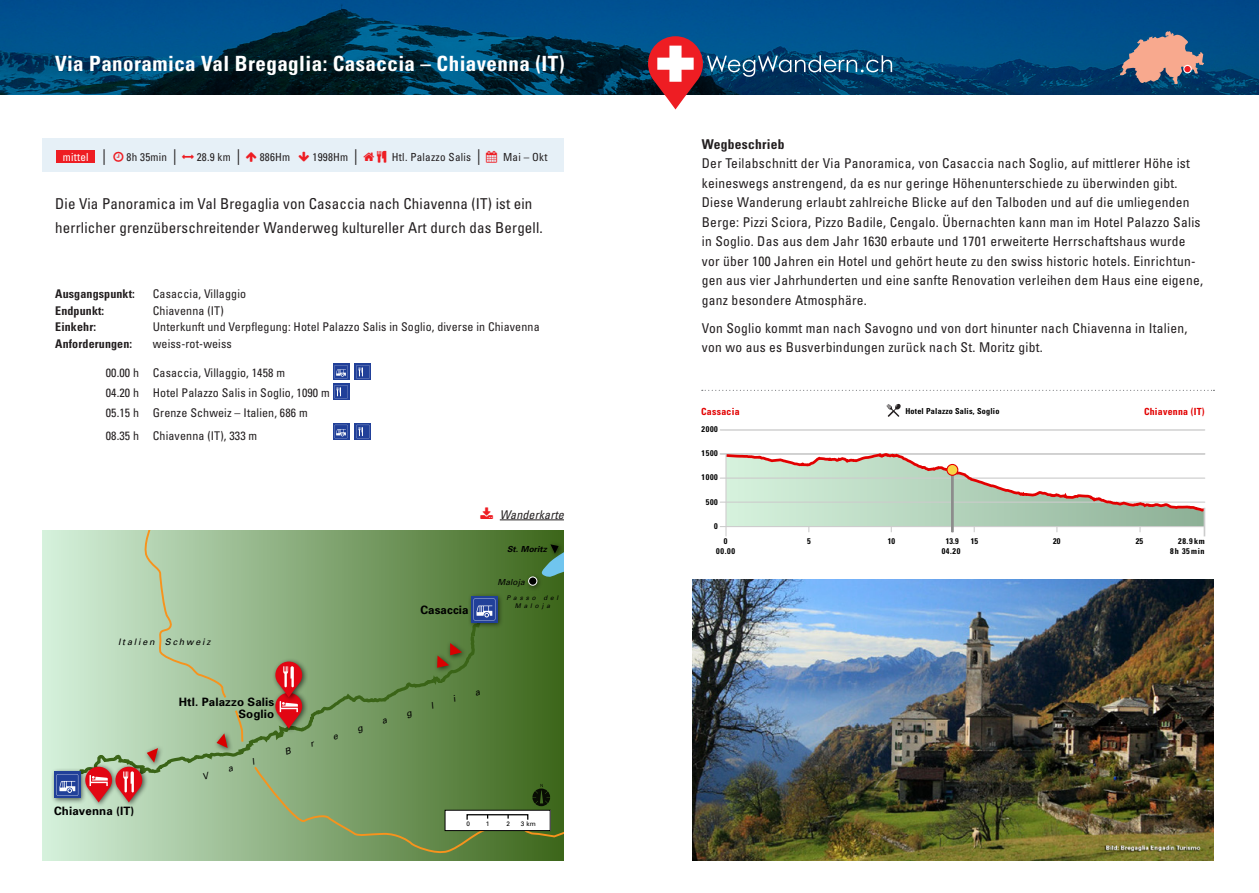
<style>
.page{position:relative;width:1259px;height:893px;background:#fff}
.page>*{position:absolute;margin:0;border:0;box-sizing:border-box;transform-origin:0 0}
.t1{font:700 condensed 21px "Univers";letter-spacing:.02em;color:#fff}
.t2{font:15.75px "Minion Pro";color:#231f20}
.t3{font:condensed 15px/24px "Univers";letter-spacing:.01em;color:#231f20}
.t4{font:condensed 13.5px/19.5px "Univers";letter-spacing:.02em;color:#231f20}
.t5{font:700 condensed 13.5px "Univers";letter-spacing:.02em;color:#231f20}
.t6{font:condensed 12px "Univers";letter-spacing:.01em;color:#231f20}
.t7{font:700 condensed 12px "Univers";letter-spacing:.01em;color:#231f20}
.t8{font:italic condensed 12px "Univers";letter-spacing:.01em;color:#231f20}
.t9{font:700 11.55px/11.6px "Univers";letter-spacing:.01em;color:#000;text-align:right}
.t10{font:condensed 11.1px "Univers";letter-spacing:.02em;color:#231f20}
.t11{font:condensed 11.1px "Univers";letter-spacing:.02em;color:#fff}
.t12{font:700 condensed 9.9px "Univers";letter-spacing:.025em;color:#e20000}
.t13{font:italic 9px "Univers";letter-spacing:.2em;color:#000}
.t14{font:italic 700 8.4px "Univers";letter-spacing:.01em;color:#000}
.t15{font:italic 8.4px "Univers";letter-spacing:.01em;color:#000}
.t16{font:700 condensed 8.25px "Univers";letter-spacing:.025em;color:#000}
.t17{font:italic 6.45px/7.6px "Univers";letter-spacing:.45em;color:#000;text-align:center}
.t18{font:6.45px "Univers";color:#000}
.s1{font-family:"Minion Pro";font-stretch:normal;font-size:15.75px}
.s2{color:#ee1d23}
</style>
<div class="page">
<div style="left:43px;top:531px;width:521px;height:329px;background:linear-gradient(to right,#d5f1dc,#3c6619)"></div>
<svg style="left:68px;top:574px;width:421px;height:222px;background:#9cbd93"></svg>
<div style="left:547px;top:541px;width:17px;height:18px;background:#3c651b"></div>
<svg style="left:539px;top:544px;width:25px;height:34px"></svg>
<div style="left:467px;top:593px;width:37px;height:36px;background:#000;opacity:.6"></div>
<svg style="left:471px;top:596px;width:26px;height:27px"></svg>
<svg style="left:473px;top:599px;width:22px;height:21px"></svg>
<div style="left:51px;top:768px;width:36px;height:36px;background:#000;opacity:.6"></div>
<svg style="left:54px;top:772px;width:27px;height:26px"></svg>
<svg style="left:56px;top:774px;width:22px;height:22px"></svg>
<div style="left:213px;top:731px;width:20px;height:23px;background:#000;opacity:.6"></div>
<svg style="left:217px;top:733px;width:11px;height:15px"></svg>
<div style="left:144px;top:745px;width:20px;height:23px;background:#000;opacity:.6"></div>
<div style="left:446px;top:640px;width:21px;height:21px;background:#5a8140"></div>
<div style="left:525px;top:573px;width:18px;height:18px;background:#000;opacity:.6"></div>
<div style="left:528px;top:577px;width:9px;height:8px;background:#000;border-radius:50%"></div>
<div style="left:528px;top:577px;width:9px;height:8px;border:1px solid #fff;border-radius:50%"></div>
<svg style="left:142px;top:531px;width:85px;height:168px;background:#adc9a3"></svg>
<svg style="left:234px;top:709px;width:10px;height:34px"></svg>
<div style="left:82px;top:763px;width:36px;height:45px;background:#000;opacity:.6"></div>
<div style="left:112px;top:763px;width:36px;height:45px;background:#000;opacity:.6"></div>
<svg style="left:85px;top:748px;width:73px;height:54px;background:#ba8e7b"></svg>
<img style="left:692px;top:580px;width:521px;height:280px">
<svg style="left:702px;top:390px;width:512px;height:1px"></svg>
<hr style="left:500px;top:520px;width:64px;height:1px;background:#231f20">
<svg style="left:0;top:0;width:1259px;height:95px;background:#004372"></svg>
<hr style="left:720px;top:526px;width:484px;height:1px;background:#ccc">
<div style="left:720px;top:501px;width:485px;height:2px;border:1px solid #ccc"></div>
<div style="left:720px;top:477px;width:485px;height:2px;border:1px solid #ccc"></div>
<div style="left:720px;top:453px;width:485px;height:2px;border:1px solid #ccc"></div>
<div style="left:720px;top:429px;width:485px;height:2px;border:1px solid #ccc"></div>
<svg style="left:723px;top:453px;width:483px;height:79px"></svg>
<hr style="left:725px;top:454px;width:1px;height:82px;background:#ccc">
<hr style="left:1203px;top:508px;width:2px;height:28px;background:#ccc">
<hr style="left:951px;top:470px;width:2px;height:62px;background:#8c8c8c">
<div style="left:947px;top:464px;width:10px;height:11px;background:#f7d546;border-radius:50%"></div>
<div style="left:946px;top:464px;width:12px;height:12px;border:1px solid #e20000;border-radius:50%"></div>
<svg style="left:886px;top:404px;width:15px;height:13px"></svg>
<div style="left:333px;top:364px;width:16px;height:16px;background:#214099"></div>
<svg style="left:334px;top:365px;width:14px;height:14px"></svg>
<div style="left:355px;top:364px;width:16px;height:16px;background:#214099"></div>
<svg style="left:356px;top:365px;width:14px;height:14px"></svg>
<svg style="left:333px;top:384px;width:16px;height:16px"></svg>
<svg style="left:334px;top:385px;width:14px;height:13px"></svg>
<svg style="left:333px;top:423px;width:16px;height:17px"></svg>
<svg style="left:334px;top:425px;width:14px;height:13px"></svg>
<svg style="left:355px;top:423px;width:16px;height:17px"></svg>
<svg style="left:356px;top:425px;width:14px;height:13px"></svg>
<div style="left:43px;top:138px;width:521px;height:33px;background:#e6f0f7"></div>
<div style="left:56px;top:150px;width:39px;height:13px;background:#ee1d23"></div>
<img style="left:1121px;top:31px;width:82px;height:53px">
<div style="left:1183px;top:65px;width:8px;height:8px;background:#ee1d23;border-radius:50%"></div>
<div style="left:1183px;top:65px;width:8px;height:8px;border:1px solid #fff;border-radius:50%"></div>
<svg style="left:648px;top:36px;width:244px;height:73px"></svg>
<svg style="left:203px;top:772px;width:7px;height:8px"></svg>
<svg style="left:228px;top:766px;width:6px;height:6px"></svg>
<svg style="left:252px;top:643px;width:312px;height:212px;background:#718f57"></svg>
<p class="t1" style="left:55px;top:51px;width:511px">Via Panoramica Val Bregaglia: Casaccia – Chiavenna (IT)</p>
<p class="t11" style="left:63px;top:150px;width:27px">mittel</p>
<p class="t2" style="left:102px;top:146px;width:6px">|</p>
<p class="t10" style="left:127px;top:150px;width:52px">8h 35min <span class="s1">|</span></p>
<p class="t10" style="left:197px;top:150px;width:45px">28.9 km <span class="s1">|</span></p>
<p class="t10" style="left:260px;top:150px;width:32px">886Hm</p>
<p class="t10" style="left:312px;top:150px;width:47px">1998Hm <span class="s1">|</span></p>
<p class="t10" style="left:392px;top:150px;width:157px">Htl. Palazzo Salis <span class="s1">|</span> <span class="s2">▲</span> Mai – Okt</p>
<p class="t3" style="left:55px;top:191px;width:489px">Die Via Panoramica im Val Bregaglia von Casaccia nach Chiavenna (IT) ist ein herrlicher grenzüberschreitender Wanderweg kultureller Art durch das Bergell.</p>
<p class="t7" style="left:55px;top:287px;width:81px">Ausgangspunkt:</p>
<p class="t6" style="left:153px;top:286px;width:95px">Casaccia, Villaggio</p>
<p class="t7" style="left:55px;top:303px;width:50px">Endpunkt:</p>
<p class="t6" style="left:153px;top:303px;width:72px">Chiavenna (IT)</p>
<p class="t7" style="left:55px;top:320px;width:42px">Einkehr:</p>
<p class="t6" style="left:153px;top:319px;width:388px">Unterkunft und Verpflegung: Hotel Palazzo Salis in Soglio, diverse in Chiavenna</p>
<p class="t7" style="left:55px;top:336px;width:78px">Anforderungen:</p>
<p class="t6" style="left:153px;top:336px;width:80px">weiss-rot-weiss</p>
<p class="t6" style="left:106px;top:365px;width:181px">00.00 h Casaccia, Villaggio, 1458 m</p>
<p class="t6" style="left:106px;top:385px;width:225px">04.20 h Hotel Palazzo Salis in Soglio, 1090 m</p>
<p class="t6" style="left:106px;top:405px;width:203px">05.15 h Grenze Schweiz – Italien, 686 m</p>
<p class="t6" style="left:106px;top:428px;width:153px">08.35 h Chiavenna (IT), 333 m</p>
<p class="t8" style="left:500px;top:507px;width:66px">Wanderkarte</p>
<p class="t14" style="left:507px;top:544px;width:42px">St. Moritz</p>
<p class="t13" style="left:118px;top:637px;width:94px">Italien Schweiz</p>
<p class="t9" style="left:54px;top:805px;width:82px">Chiavenna (IT)</p>
<p class="t9" style="left:179px;top:697px;width:97px">Htl. Palazzo Salis<br>Soglio</p>
<p class="t9" style="left:420px;top:604px;width:50px">Casaccia</p>
<p class="t15" style="left:497px;top:577px;width:29px">Maloja</p>
<p class="t17" style="left:506px;top:594px;width:53px">Passo del<br>Maloja</p>
<p class="t18" style="left:466px;top:820px;width:5px">0</p>
<p class="t18" style="left:486px;top:820px;width:5px">1</p>
<p class="t18" style="left:506px;top:820px;width:5px">2</p>
<p class="t18" style="left:521px;top:820px;width:16px">3 km</p>
<p class="t5" style="left:702px;top:136px;width:84px">Wegbeschrieb</p>
<p class="t4" style="left:702px;top:154px;width:503px">Der Teilabschnitt der Via Panoramica, von Casaccia nach Soglio, auf mittlerer Höhe ist keineswegs anstrengend, da es nur geringe Höhenunterschiede zu überwinden gibt.<br>Diese Wanderung erlaubt zahlreiche Blicke auf den Talboden und auf die umliegenden Berge: Pizzi Sciora, Pizzo Badile, Cengalo. Übernachten kann man im Hotel Palazzo Salis in Soglio. Das aus dem Jahr 1630 erbaute und 1701 erweiterte Herrschaftshaus wurde vor über 100 Jahren ein Hotel und gehört heute zu den swiss historic hotels. Einrichtun&shy;gen aus vier Jahrhunderten und eine sanfte Renovation verleihen dem Haus eine eigene, ganz besondere Atmosphäre.</p>
<p class="t4" style="left:702px;top:318px;width:487px">Von Soglio kommt man nach Savogno und von dort hinunter nach Chiavenna in Italien, von wo aus es Busverbindungen zurück nach St. Moritz gibt.</p>
<p class="t12" style="left:701px;top:405px;width:40px">Cassacia</p>
<p class="t12" style="left:1144px;top:405px;width:62px">Chiavenna (IT)</p>
<p class="t16" style="left:905px;top:406px;width:96px">Hotel Palazzo Salis, Soglio</p>
<p class="t16" style="left:701px;top:424px;width:18px">2000</p>
<p class="t16" style="left:701px;top:448px;width:18px">1500</p>
<p class="t16" style="left:701px;top:472px;width:18px">1000</p>
<p class="t16" style="left:706px;top:496px;width:14px">500</p>
<p class="t16" style="left:714px;top:521px;width:5px">0</p>
<p class="t16" style="left:724px;top:536px;width:5px">0</p>
<p class="t16" style="left:807px;top:536px;width:5px">5</p>
<p class="t16" style="left:888px;top:536px;width:9px">10</p>
<p class="t16" style="left:946px;top:536px;width:14px">13.9</p>
<p class="t16" style="left:971px;top:536px;width:9px">15</p>
<p class="t16" style="left:1053px;top:536px;width:9px">20</p>
<p class="t16" style="left:1136px;top:536px;width:9px">25</p>
<p class="t16" style="left:1178px;top:536px;width:28px">28.9km</p>
<p class="t16" style="left:716px;top:546px;width:20px">00.00</p>
<p class="t16" style="left:1170px;top:546px;width:36px">8h 35min</p>
<p class="t16" style="left:941px;top:546px;width:20px">04.20</p>
</div>
